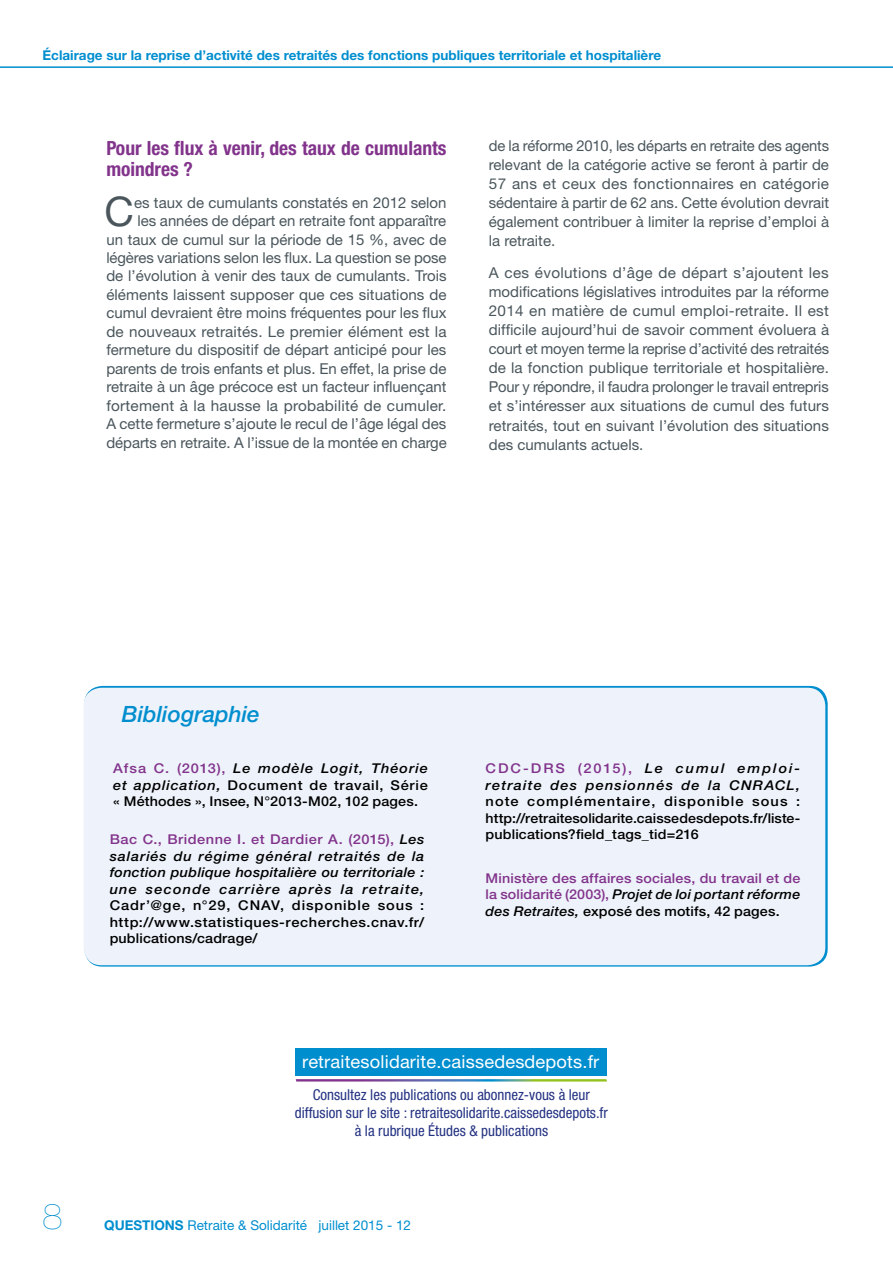
<style>
.page{position:relative;width:893px;height:1263px;background:#fff}
.page>*{position:absolute;margin:0;border:0;box-sizing:border-box;transform-origin:0 0}
.t1{font:40.8px "Helvetica Neue LT Pro";color:#4a565c}
.t2{font:200 36px "Helvetica Neue LT";color:#008ecf}
.t3{font:italic 500 22.5px "Helvetica Neue LT";color:#008ecf}
.t4{font:700 condensed 19.5px/21px "Helvetica Neue LT";color:#82338b}
.t5{font:17.85px "Helvetica Neue LT";letter-spacing:.01em;color:#fff}
.t6{font:15px/19px "Helvetica Neue LT Pro";color:#4a565c;text-align:justify}
.t7{font:condensed 15px/18px "Helvetica Neue LT";color:#243282;text-align:center}
.t8{font:500 13.5px/16.5px "Helvetica Neue LT";letter-spacing:.01em;color:#000;text-align:justify;scale:1.08 1}
.t9{font:italic 500 13.5px/16.5px "Helvetica Neue LT";letter-spacing:.08em;color:#000;text-align:justify;scale:1.08 1}
.t10{font:500 13.5px/16.5px "Helvetica Neue LT";letter-spacing:.01em;color:#82338b;text-align:justify;scale:1.06 1}
.t11{font:700 13.5px "Helvetica Neue LT";color:#008ecf}
.t12{font:13.5px "Helvetica Neue LT Pro";color:#008ecf}
.s1{color:#82338b}
.s2{font-style:italic}
.s3{font-style:normal;color:#82338b}
.s4{font-style:italic;color:#000}
.s5{color:#000}
.s6{font-weight:700}
</style>
<div class="page">
<hr style="left:0;top:66px;width:893px;height:2px;background:#008ecf">
<svg style="left:296px;top:1079px;width:311px;height:2px"></svg>
<div style="left:295px;top:1048px;width:312px;height:28px;background:#008ecf"></div>
<div style="left:84px;top:688px;width:741px;height:277px;background:#eef3fb;border-radius:18px"></div>
<p class="t11" style="left:43px;top:47px;width:620px">Éclairage sur la reprise d’activité des retraités des fonctions publiques territoriale et hospitalière</p>
<h3 class="t4" style="left:106px;top:138px;width:342px">Pour les flux à venir, des taux de cumulants moindres ?</h3>
<h1 class="t1" style="left:105px;top:186px;width:31px">C</h1>
<p class="t6" style="left:106px;top:193px;width:342px;line-height:18.5px;text-align:right">es taux de cumulants constatés en 2012 selon<br>les années de départ en retraite font apparaître<br>un taux de cumul sur la période de 15 %, avec de légères variations selon les flux. La question se pose de l’évolution à venir des taux de cumulants. Trois éléments laissent supposer que ces situations de cumul devraient être moins fréquentes pour les flux de nouveaux retraités. Le premier élément est la fermeture du dispositif de départ anticipé pour les parents de trois enfants et plus. En effet, la prise de retraite à un âge précoce est un facteur influençant fortement à la hausse la probabilité de cumuler.<br>A cette fermeture s’ajoute le recul de l’âge légal des départs en retraite. A l’issue de la montée en charge</p>
<p class="t6" style="left:489px;top:136px;width:342px">de la réforme 2010, les départs en retraite des agents relevant de la catégorie active se feront à partir de 57 ans et ceux des fonctionnaires en catégorie sédentaire à partir de 62 ans. Cette évolution devrait également contribuer à limiter la reprise d’emploi à la retraite.</p>
<p class="t6" style="left:489px;top:263px;width:342px">A ces évolutions d’âge de départ s’ajoutent les modifications législatives introduites par la réforme 2014 en matière de cumul emploi-retraite. Il est difficile aujourd’hui de savoir comment évoluera à court et moyen terme la reprise d’activité des retraités de la fonction publique territoriale et hospitalière.<br>Pour y répondre, il faudra prolonger le travail entrepris et s’intéresser aux situations de cumul des futurs retraités, tout en suivant l’évolution des situations des cumulants actuels.</p>
<h3 class="t3" style="left:122px;top:701px;width:139px">Bibliographie</h3>
<p class="t8" style="left:113px;top:760px;width:293px"><span class="s1">Afsa C. (2013),</span> <span class="s2">Le modèle Logit, Théorie et application,</span> Document de travail, Série « Méthodes », Insee, N°2013-M02, 102 pages.</p>
<p class="t9" style="left:486px;top:760px;width:293px"><span class="s3">CDC-DRS (2015),</span> Le cumul emploi&shy;retraite des pensionnés de la CNRACL,</p>
<p class="t8" style="left:486px;top:793px;width:293px">note complémentaire, disponible sous : http://retraitesolidarite.caissedesdepots.fr/liste&shy;publications?field_tags_tid=216</p>
<p class="t10" style="left:486px;top:869px;width:298px">Ministère des affaires sociales, du travail et de la solidarité (2003), <span class="s4">Projet de loi portant réforme des Retraites,</span> <span class="s5">exposé des motifs, 42 pages.</span></p>
<p class="t9" style="left:110px;top:831px;width:293px"><span class="s3">Bac C., Bridenne I. et Dardier A. (2015),</span> Les salariés du régime général retraités de la fonction publique hospitalière ou territoriale : une seconde carrière après la retraite,</p>
<p class="t8" style="left:110px;top:897px;width:293px">Cadr’@ge, n°29, CNAV, disponible sous : http://www.statistiques-recherches.cnav.fr/ publications/cadrage/</p>
<p class="t5" style="left:302px;top:1051px;width:299px">retraitesolidarite.caissedesdepots.fr</p>
<h2 class="t2" style="left:43px;top:1195px;width:22px">8</h2>
<p class="t7" style="left:295px;top:1086px;width:315px">Consultez les publications ou abonnez-vous à leur diffusion sur le site : retraitesolidarite.caissedesdepots.fr à la rubrique Études &amp; publications</p>
<p class="t12" style="left:104px;top:1217px;width:308px"><span class="s6">QUESTIONS</span> Retraite &amp; Solidarité juillet 2015 - 12</p>
</div>
